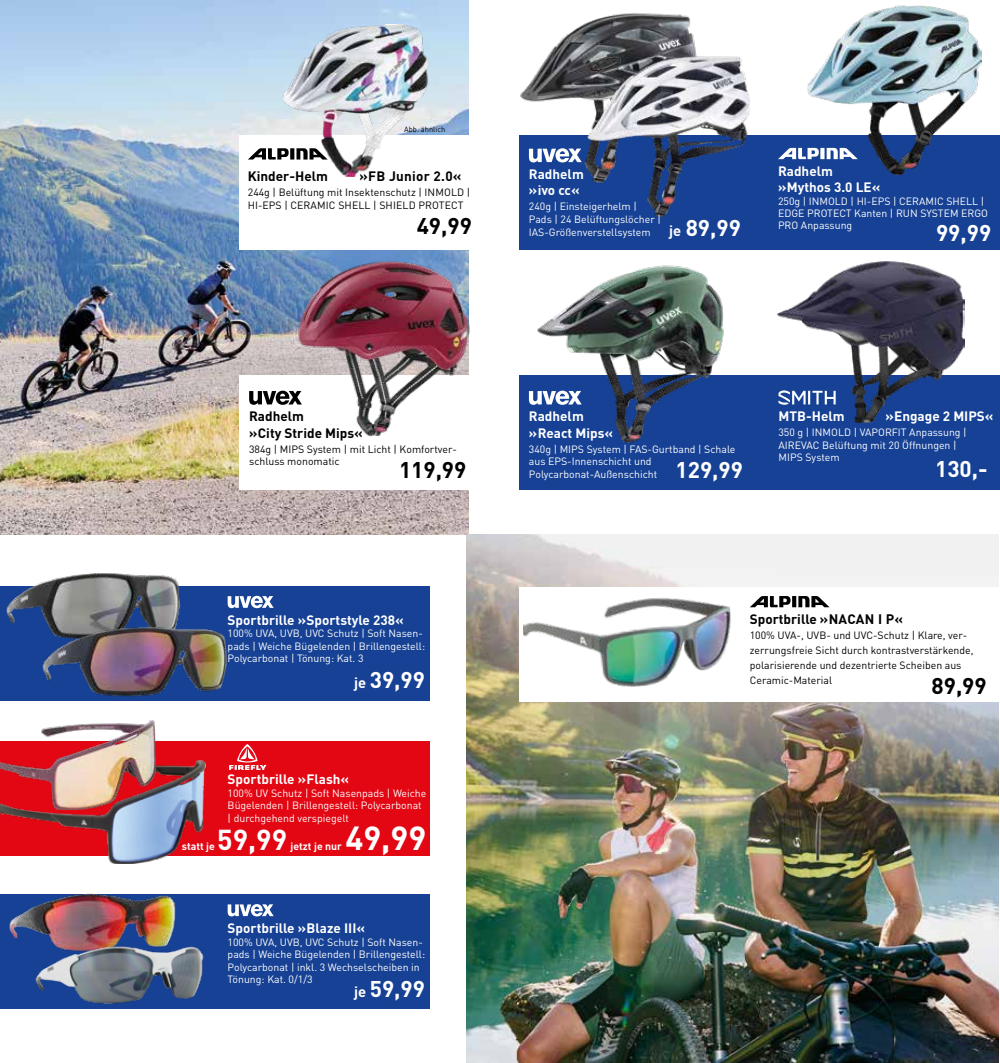
<style>
.page{position:relative;width:1000px;height:1063px;background:#fff}
.page>*{position:absolute;margin:0;border:0;box-sizing:border-box;transform-origin:0 0}
.t1{font:700 33px "DIN Pro";color:#fff}
.t2{font:700 28.5px "DIN Pro";color:#fff}
.t3{font:700 22.5px "DIN Pro";color:#fff}
.t4{font:700 22.5px "DIN Pro";color:#000}
.t5{font:700 13.5px/16.5px "DIN Pro";color:#fff}
.t6{font:700 13.5px/16.5px "DIN Pro";color:#000}
.t7{font:700 13.5px "DIN Pro";letter-spacing:.02em;color:#000}
.t8{font:10.5px/12.6px "DIN Pro";color:#fff}
.t9{font:10.5px/15px "DIN Pro";color:#000}
.t10{font:700 10.5px "DIN Pro";color:#fff}
.t11{font:7.5px "DIN Pro";color:#000}
.s1{font-family:"FFDIN Profor IIC"}
.s2{font-weight:700;font-size:14.7px}
.s3{font-weight:700;font-size:22.5px}
.s4{font-size:14.7px}
</style>
<div class="page">
<img style="left:466px;top:534px;width:532px;height:529px">
<img style="left:0;top:0;width:468px;height:534px">
<div style="left:0;top:586px;width:429px;height:115px;background:#164194"></div>
<div style="left:0;top:741px;width:429px;height:115px;background:#e30613"></div>
<div style="left:0;top:895px;width:429px;height:114px;background:#164194"></div>
<img style="left:6px;top:893px;width:172px;height:48px">
<img style="left:35px;top:941px;width:169px;height:63px">
<img style="left:0;top:761px;width:205px;height:102px">
<img style="left:0;top:755px;width:156px;height:54px">
<div style="left:239px;top:136px;width:760px;height:114px;background:#fff"></div>
<div style="left:239px;top:375px;width:760px;height:115px;background:#fff"></div>
<div style="left:519px;top:587px;width:480px;height:115px;background:#fff"></div>
<img style="left:280px;top:25px;width:151px;height:151px">
<img style="left:294px;top:260px;width:176px;height:177px">
<img style="left:6px;top:573px;width:175px;height:51px">
<img style="left:38px;top:621px;width:189px;height:134px">
<div style="left:519px;top:375px;width:480px;height:115px;background:#164194"></div>
<div style="left:519px;top:136px;width:480px;height:114px;background:#164194"></div>
<img style="left:537px;top:265px;width:187px;height:178px">
<img style="left:777px;top:262px;width:187px;height:160px">
<img style="left:519px;top:13px;width:177px;height:152px">
<img style="left:585px;top:53px;width:165px;height:164px">
<img style="left:807px;top:5px;width:174px;height:170px">
<img style="left:523px;top:597px;width:208px;height:90px">
<svg style="left:227px;top:596px;width:46px;height:12px"></svg>
<svg style="left:227px;top:904px;width:46px;height:12px"></svg>
<svg style="left:229px;top:744px;width:37px;height:26px"></svg>
<svg style="left:750px;top:596px;width:79px;height:11px"></svg>
<svg style="left:248px;top:148px;width:79px;height:12px"></svg>
<svg style="left:529px;top:148px;width:52px;height:14px"></svg>
<svg style="left:778px;top:148px;width:79px;height:11px"></svg>
<svg style="left:778px;top:390px;width:57px;height:15px"></svg>
<svg style="left:529px;top:391px;width:52px;height:14px"></svg>
<svg style="left:249px;top:391px;width:53px;height:14px"></svg>
<p class="t11" style="left:404px;top:124px;width:43px">Abb. ähnlich</p>
<p class="t6" style="left:248px;top:168px;width:82px">Kinder-Helm</p>
<p class="t7" style="left:359px;top:167px;width:103px"><span class="s1">»</span>FB Junior 2.0<span class="s1">«</span></p>
<p class="t9" style="left:248px;top:186px;width:224px;line-height:12.6px">244g | Belüftung mit Insektenschutz | INMOLD |<br>HI-EPS | CERAMIC SHELL | SHIELD PROTECT</p>
<h3 class="t4" style="left:416px;top:211px;width:57px">49,99</h3>
<p class="t5" style="left:529px;top:165px;width:56px">Radhelm <span class="s1">»</span>ivo cc<span class="s1">«</span></p>
<p class="t8" style="left:529px;top:200px;width:213px">240g | Einsteigerhelm |<br>Pads | 24 Belüftungslöcher |<br>IAS-Größenverstellsystem <span class="s2">je</span> <span class="s3">89,99</span></p>
<p class="t5" style="left:777px;top:162px;width:104px">Radhelm <span class="s1">»</span>Mythos 3.0 LE<span class="s1">«</span></p>
<p class="t8" style="left:777px;top:194px;width:211px">250g | INMOLD | HI-EPS | CERAMIC SHELL |<br>EDGE PROTECT Kanten | RUN SYSTEM ERGO<br>PRO Anpassung</p>
<h3 class="t3" style="left:935px;top:218px;width:57px">99,99</h3>
<p class="t6" style="left:249px;top:408px;width:115px">Radhelm<br><span class="s1">»</span>City Stride Mips<span class="s1">«</span></p>
<p class="t9" style="left:249px;top:442px;width:209px;line-height:12.6px">384g | MIPS System | mit Licht | Komfortver&shy;schluss monomatic</p>
<h3 class="t4" style="left:399px;top:455px;width:69px">119,99</h3>
<p class="t5" style="left:227px;top:611px;width:177px">Sportbrille <span class="s1">»</span>Sportstyle 238<span class="s1">«</span></p>
<p class="t8" style="left:227px;top:627px;width:199px">100% UVA, UVB, UVC Schutz | Soft Nasen&shy;pads | Weiche Bügelenden | Brillengestell:<br>Polycarbonat | Tönung: Kat. 3</p>
<h3 class="t3" style="left:354px;top:665px;width:72px"><span class="s4">je</span> 39,99</h3>
<p class="t5" style="left:227px;top:770px;width:123px">Sportbrille <span class="s1">»</span>Flash<span class="s1">«</span></p>
<p class="t8" style="left:227px;top:786px;width:200px">100% UV Schutz | Soft Nasenpads | Weiche<br>Bügelenden | Brillengestell: Polycarbonat | durchgehend verspiegelt</p>
<h1 class="t1" style="left:345px;top:816px;width:82px">49,99</h1>
<h2 class="t2" style="left:217px;top:821px;width:71px">59,99</h2>
<p class="t10" style="left:182px;top:840px;width:34px">statt je</p>
<p class="t10" style="left:290px;top:840px;width:53px">jetzt je nur</p>
<p class="t5" style="left:227px;top:919px;width:139px">Sportbrille <span class="s1">»</span>Blaze III<span class="s1">«</span></p>
<p class="t8" style="left:227px;top:935px;width:199px">100% UVA, UVB, UVC Schutz | Soft Nasen&shy;pads | Weiche Bügelenden | Brillengestell:<br>Polycarbonat | inkl. 3 Wechselscheiben in Tönung: Kat. 0/1/3</p>
<h3 class="t3" style="left:354px;top:973px;width:72px"><span class="s4">je</span> 59,99</h3>
<p class="t5" style="left:529px;top:408px;width:86px">Radhelm <span class="s1">»</span>React Mips<span class="s1">«</span></p>
<p class="t8" style="left:529px;top:442px;width:215px">340g | MIPS System | FAS-Gurtband | Schale aus EPS-Innenschicht und<br>Polycarbonat-Außenschicht <span class="s3">129,99</span></p>
<p class="t5" style="left:778px;top:408px;width:68px">MTB-Helm</p>
<p class="t5" style="left:885px;top:408px;width:109px"><span class="s1">»</span>Engage 2 MIPS<span class="s1">«</span></p>
<p class="t8" style="left:778px;top:426px;width:190px">350 g | INMOLD | VAPORFIT Anpassung |<br>AIREVAC Belüftung mit 20 Öffnungen |<br>MIPS System</p>
<h3 class="t3" style="left:934px;top:454px;width:54px">130,-</h3>
<p class="t6" style="left:749px;top:610px;width:155px">Sportbrille <span class="s1">»NACAN I P«</span></p>
<p class="t9" style="left:749px;top:627px;width:225px">100% UVA-, UVB- und UVC-Schutz | Klare, ver&shy;zerrungsfreie Sicht durch kontrastverstärkende, polarisierende und dezentrierte Scheiben aus Ceramic-Material</p>
<h3 class="t4" style="left:931px;top:671px;width:57px">89,99</h3>
</div>
